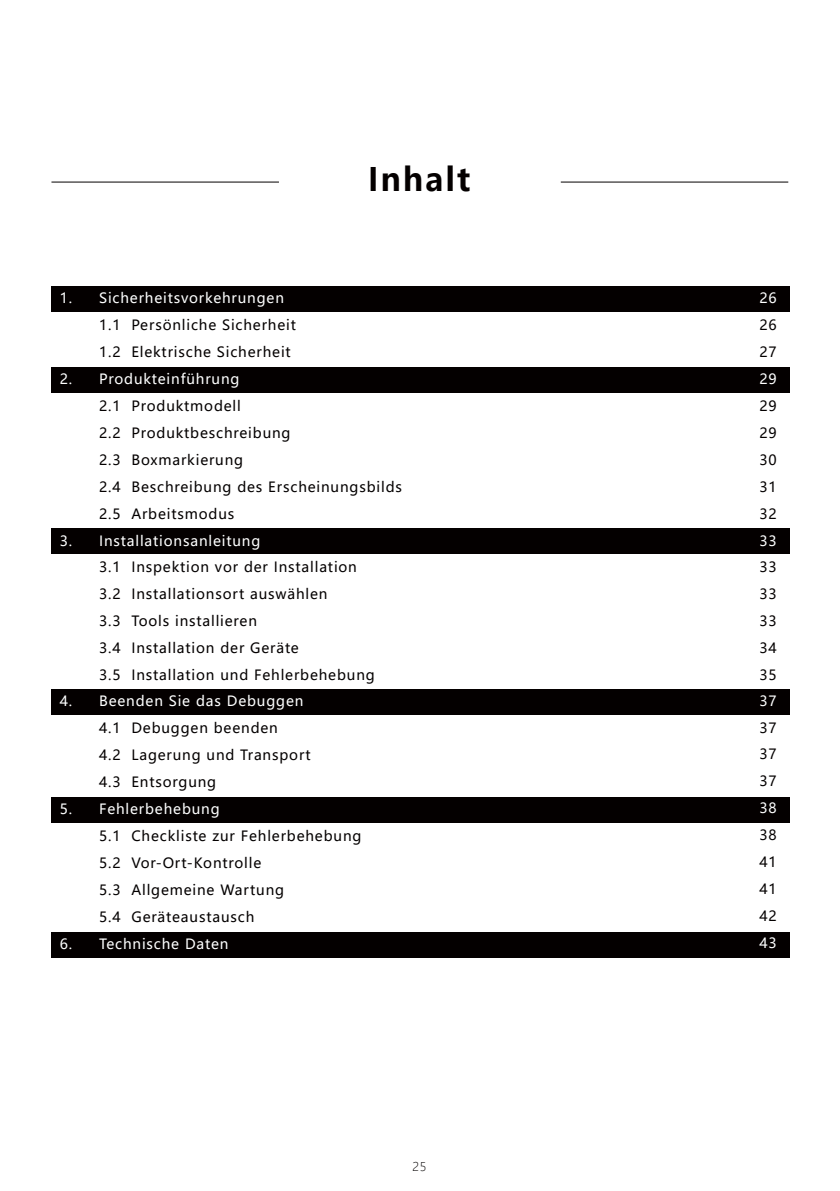
<style>
.page{position:relative;width:840px;height:1191px;background:#fff}
.page>*{position:absolute;margin:0;border:0;box-sizing:border-box;transform-origin:0 0}
.t1{font:700 32px "Microsoft Ya Hei";letter-spacing:.055em;color:#040000}
.t2{font:14px/27px "Microsoft Ya Hei";letter-spacing:.06em;color:#040000}
.t3{font:14px "Microsoft Ya Hei";letter-spacing:.06em;color:#fff}
.t4{font:300 12px "Microsoft Ya Hei";color:#040000}
</style>
<div class="page">
<hr style="left:51px;top:182px;width:228px;height:1px;background:#040000">
<hr style="left:560px;top:182px;width:227px;height:1px;background:#040000">
<div style="left:51px;top:286px;width:737px;height:26px;background:#040000"></div>
<div style="left:51px;top:367px;width:737px;height:25px;background:#040000"></div>
<div style="left:51px;top:528px;width:737px;height:26px;background:#040000"></div>
<div style="left:51px;top:689px;width:737px;height:26px;background:#040000"></div>
<div style="left:51px;top:797px;width:737px;height:25px;background:#040000"></div>
<div style="left:51px;top:931px;width:737px;height:26px;background:#040000"></div>
<svg style="left:778px;top:181px;width:12px;height:777px"></svg>
<h1 class="t1" style="left:367px;top:157px;width:104px">Inhalt</h1>
<p class="t3" style="left:60px;top:289px;width:14px">1.</p>
<p class="t3" style="left:99px;top:289px;width:186px">Sicherheitsvorkehrungen</p>
<p class="t2" style="left:99px;top:311px;width:198px">1.1 Persönliche Sicherheit</p>
<p class="t3" style="left:759px;top:289px;width:19px">26</p>
<p class="t2" style="left:759px;top:311px;width:19px">26</p>
<p class="t2" style="left:99px;top:338px;width:193px">1.2 Elektrische Sicherheit</p>
<p class="t3" style="left:60px;top:369px;width:181px">2. Produkteinführung</p>
<p class="t2" style="left:759px;top:338px;width:19px">27</p>
<p class="t3" style="left:759px;top:369px;width:19px">29</p>
<p class="t2" style="left:99px;top:392px;width:304px">2.1 Produktmodell<br>2.2 Produktbeschreibung<br>2.3 Boxmarkierung<br>2.4 Beschreibung des Erscheinungsbilds<br>2.5 Arbeitsmodus</p>
<p class="t2" style="left:759px;top:392px;width:19px;text-align:justify">29<br>29<br>30<br>31</p>
<p class="t2" style="left:759px;top:499px;width:19px">32</p>
<p class="t3" style="left:60px;top:531px;width:202px">3. Installationsanleitung</p>
<p class="t2" style="left:99px;top:553px;width:277px">3.1 Inspektion vor der Installation<br>3.2 Installationsort auswählen<br>3.3 Tools installieren<br>3.4 Installation der Geräte<br>3.5 Installation und Fehlerbehebung</p>
<p class="t3" style="left:759px;top:531px;width:19px">33</p>
<p class="t2" style="left:759px;top:553px;width:19px;text-align:justify">33<br>33<br>33<br>34<br>35</p>
<p class="t3" style="left:60px;top:692px;width:245px">4. Beenden Sie das Debuggen</p>
<p class="t3" style="left:759px;top:691px;width:19px">37</p>
<p class="t2" style="left:99px;top:714px;width:213px">4.1 Debuggen beenden<br>4.2 Lagerung und Transport<br>4.3 Entsorgung</p>
<p class="t2" style="left:99px;top:822px;width:264px">5.1 Checkliste zur Fehlerbehebung<br>5.2 Vor-Ort-Kontrolle<br>5.3 Allgemeine Wartung<br>5.4 Geräteaustausch</p>
<p class="t3" style="left:60px;top:799px;width:161px">5. Fehlerbehebung</p>
<p class="t2" style="left:759px;top:713px;width:19px;text-align:justify">37<br>37<br>37</p>
<p class="t3" style="left:759px;top:798px;width:19px">38</p>
<p class="t2" style="left:759px;top:821px;width:19px;text-align:justify">38<br>41<br>41<br>42</p>
<p class="t3" style="left:60px;top:934px;width:170px">6. Technische Daten</p>
<p class="t3" style="left:759px;top:933px;width:19px">43</p>
<p class="t4" style="left:412px;top:1159px;width:16px">25</p>
</div>
